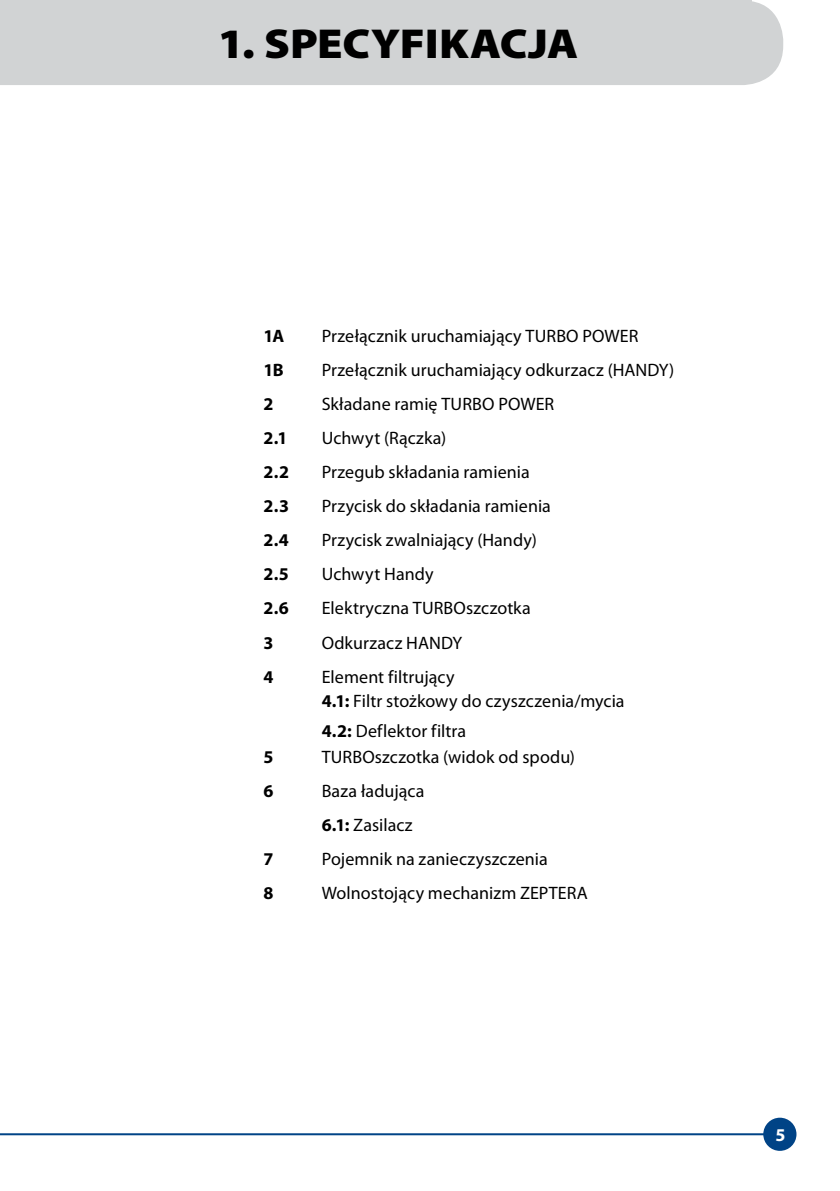
<style>
.page{position:relative;width:840px;height:1191px;background:#fff}
.page>*{position:absolute;margin:0;border:0;box-sizing:border-box;transform-origin:0 0}
.t1{font:900 42px "Myriad Pro";letter-spacing:-.005em;color:#000;scale:1.1 1}
.t2{font:18px/24.4px "Myriad Pro";letter-spacing:.005em;color:#000}
.t3{font:700 18px "Myriad Pro";color:#000}
.t4{font:700 18px "Myriad Pro";color:#fff}
.s1{font-weight:700}
</style>
<div class="page">
<hr style="left:0;top:1133px;width:780px;height:2px;background:#004386">
<div style="left:762px;top:1117px;width:34px;height:33px;background:#004386;border-radius:50%"></div>
<div style="left:0;top:1px;width:782px;height:84px;background:#d1d3d4"></div>
<div style="left:0;top:0;width:751px;height:5px;background:#d1d3d4"></div>
<h1 class="t1" style="left:217px;top:20px;width:329px">1. SPECYFIKACJA</h1>
<p class="t3" style="left:263px;top:324px;width:22px">1A</p>
<p class="t2" style="left:321px;top:323px;width:318px">Przełącznik uruchamiający TURBO POWER</p>
<p class="t3" style="left:263px;top:358px;width:22px">1B</p>
<p class="t2" style="left:321px;top:357px;width:354px">Przełącznik uruchamiający odkurzacz (HANDY)</p>
<p class="t3" style="left:263px;top:392px;width:11px">2</p>
<p class="t2" style="left:321px;top:391px;width:234px">Składane ramię TURBO POWER</p>
<p class="t3" style="left:263px;top:426px;width:26px">2.1</p>
<p class="t2" style="left:321px;top:425px;width:126px">Uchwyt (Rączka)</p>
<p class="t3" style="left:263px;top:460px;width:27px">2.2</p>
<p class="t2" style="left:321px;top:459px;width:209px">Przegub składania ramienia</p>
<p class="t3" style="left:263px;top:494px;width:27px">2.3</p>
<p class="t2" style="left:321px;top:493px;width:231px">Przycisk do składania ramienia</p>
<p class="t3" style="left:263px;top:528px;width:27px">2.4</p>
<p class="t2" style="left:321px;top:527px;width:216px">Przycisk zwalniający (Handy)</p>
<p class="t3" style="left:263px;top:562px;width:27px">2.5</p>
<p class="t2" style="left:321px;top:561px;width:113px">Uchwyt Handy</p>
<p class="t3" style="left:263px;top:596px;width:27px">2.6</p>
<p class="t2" style="left:321px;top:595px;width:210px">Elektryczna TURBOszczotka</p>
<p class="t3" style="left:263px;top:631px;width:11px">3</p>
<p class="t2" style="left:321px;top:630px;width:142px">Odkurzacz HANDY</p>
<p class="t3" style="left:263px;top:665px;width:11px">4</p>
<p class="t2" style="left:321px;top:664px;width:304px">Element filtrujący<br><span class="s1">4.1:</span> Filtr stożkowy do czyszczenia/mycia</p>
<p class="t2" style="left:321px;top:718px;width:146px"><span class="s1">4.2:</span> Deflektor filtra</p>
<p class="t3" style="left:263px;top:745px;width:11px">5</p>
<p class="t2" style="left:321px;top:744px;width:255px">TURBOszczotka (widok od spodu)</p>
<p class="t3" style="left:263px;top:779px;width:11px">6</p>
<p class="t2" style="left:321px;top:773px;width:104px;line-height:34px">Baza ładująca<br><span class="s1">6.1:</span> Zasilacz</p>
<p class="t3" style="left:263px;top:847px;width:11px">7</p>
<p class="t2" style="left:321px;top:846px;width:227px">Pojemnik na zanieczyszczenia</p>
<p class="t3" style="left:263px;top:881px;width:11px">8</p>
<p class="t2" style="left:321px;top:880px;width:267px">Wolnostojący mechanizm ZEPTERA</p>
<p class="t4" style="left:775px;top:1123px;width:11px">5</p>
</div>
